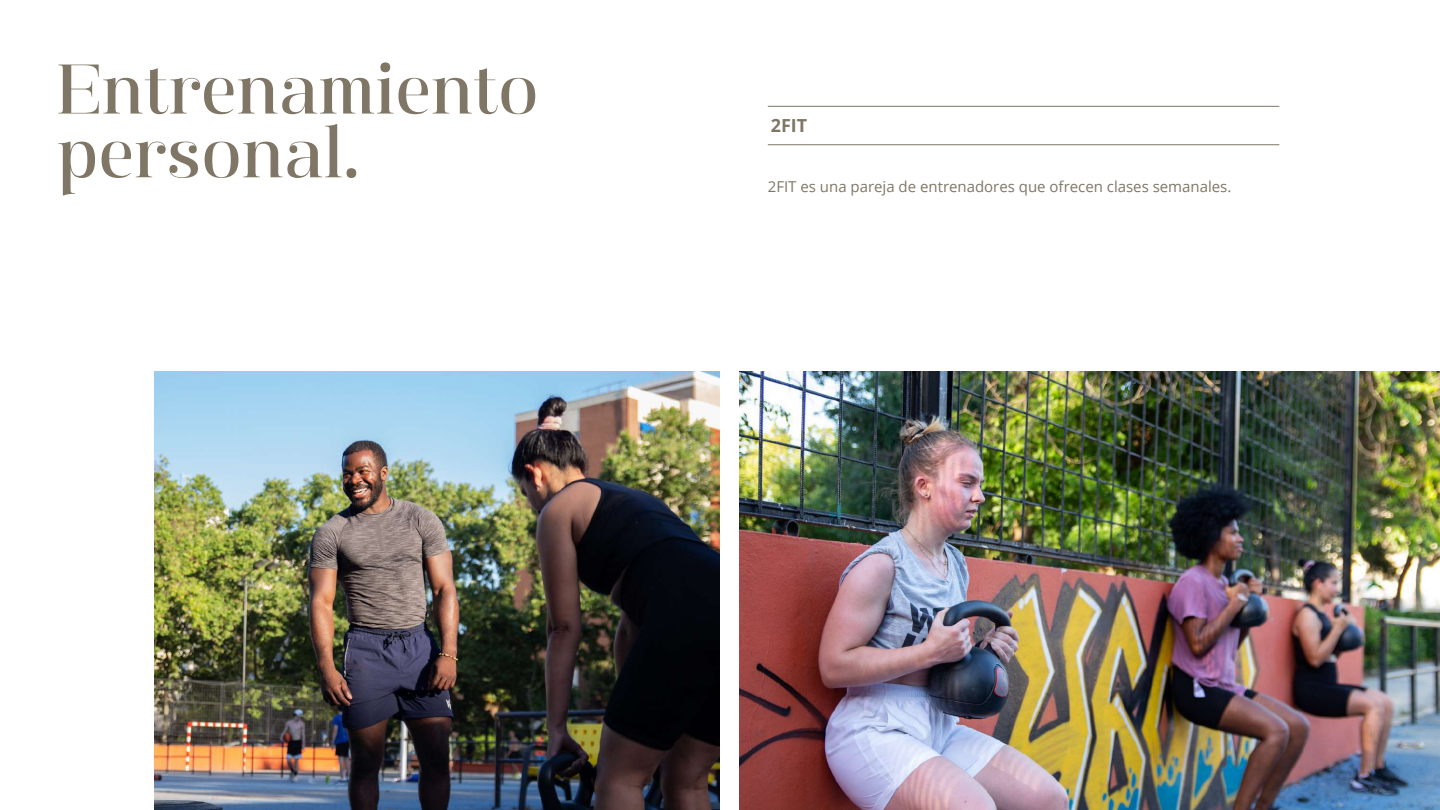
<style>
.page{position:relative;width:1440px;height:810px;background:#fff}
.page>*{position:absolute;margin:0;border:0;box-sizing:border-box;transform-origin:0 0}
.t1{font:70px/63.8px "Manison 500";color:#807666}
.t2{font:700 18px "Open Sans";color:#807666}
.t3{font:15px "Open Sans";color:#807666}
</style>
<div class="page">
<img style="left:740px;top:371px;width:700px;height:439px">
<img style="left:155px;top:371px;width:565px;height:439px">
<hr style="left:768px;top:106px;width:511px;height:1px;background:#807666">
<hr style="left:768px;top:144px;width:511px;height:1px;background:#807666">
<h1 class="t1" style="left:57px;top:57px;width:483px">Entrenamiento personal.</h1>
<p class="t2" style="left:771px;top:113px;width:38px">2FIT</p>
<p class="t3" style="left:768px;top:176px;width:465px">2FIT es una pareja de entrenadores que ofrecen clases semanales.</p>
</div>
